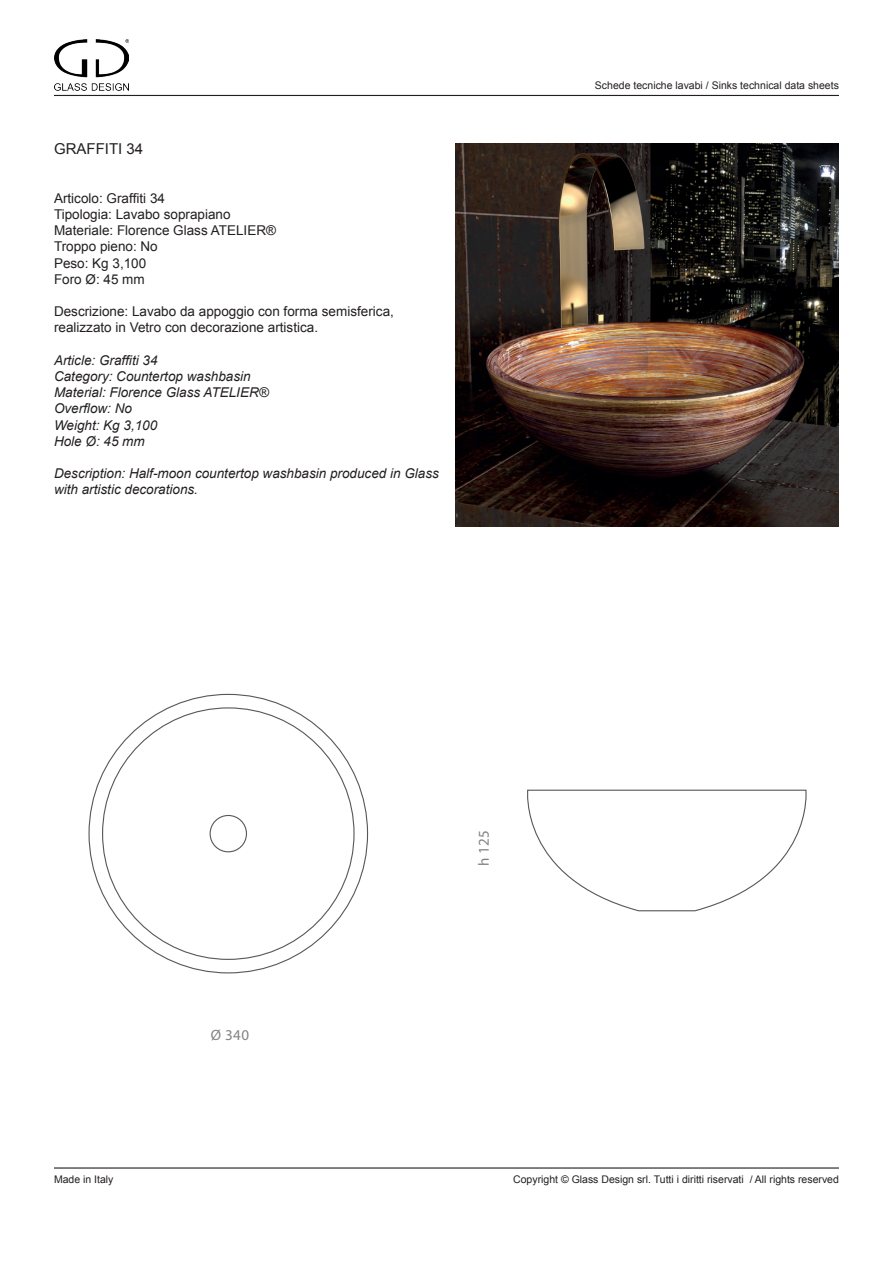
<style>
.page{position:relative;width:893px;height:1263px;background:#fff}
.page>*{position:absolute;margin:0;border:0;box-sizing:border-box;transform-origin:0 0}
.t1{font:15px "Arial";color:#231f20}
.t2{font:15px "Myriad Pro";letter-spacing:.025em;color:#808285}
.t3{font:13.5px/16.2px "Arial";color:#231f20}
.t4{font:italic 13.5px/16.2px "Arial";color:#231f20}
.t5{font:10.5px "Arial";color:#231f20}
</style>
<div class="page">
<img style="left:54px;top:39px;width:75px;height:52px">
<hr style="left:54px;top:95px;width:785px;height:1px;background:#231f20">
<hr style="left:54px;top:1167px;width:785px;height:1px;background:#231f20">
<img style="left:455px;top:143px;width:384px;height:383px">
<svg style="left:527px;top:789px;width:280px;height:123px"></svg>
<div style="left:210px;top:815px;width:37px;height:37px;border:1px solid #57585a;border-radius:50%"></div>
<p class="t1" style="left:54px;top:139px;width:91px">GRAFFITI 34</p>
<p class="t3" style="left:54px;top:190px;width:113px">Articolo: Graffiti 34</p>
<p class="t3" style="left:54px;top:206px;width:178px">Tipologia: Lavabo soprapiano</p>
<p class="t3" style="left:54px;top:223px;width:224px">Materiale: Florence Glass ATELIER®</p>
<p class="t3" style="left:54px;top:239px;width:105px">Troppo pieno: No</p>
<p class="t3" style="left:54px;top:255px;width:94px">Peso: Kg 3,100</p>
<p class="t3" style="left:54px;top:271px;width:92px">Foro Ø: 45 mm</p>
<p class="t3" style="left:54px;top:304px;width:341px">Descrizione: Lavabo da appoggio con forma semisferica, realizzato in Vetro con decorazione artistica.</p>
<p class="t4" style="left:54px;top:352px;width:105px">Article: Graffiti 34</p>
<p class="t4" style="left:54px;top:368px;width:198px">Category: Countertop washbasin</p>
<p class="t4" style="left:54px;top:385px;width:216px">Material: Florence Glass ATELIER®</p>
<p class="t4" style="left:54px;top:401px;width:80px">Overflow: No</p>
<p class="t4" style="left:54px;top:417px;width:105px">Weight: Kg 3,100</p>
<p class="t4" style="left:54px;top:433px;width:92px">Hole Ø: 45 mm</p>
<p class="t4" style="left:54px;top:466px;width:386px">Description: Half-moon countertop washbasin produced in Glass with artistic decorations.</p>
<p class="t5" style="left:595px;top:79px;width:245px">Schede tecniche lavabi / Sinks technical data sheets</p>
<p class="t2" style="left:211px;top:1025px;width:40px">Ø 340</p>
<p class="t2" style="left:475px;top:866px;width:38px;rotate:-90deg">h 125</p>
<p class="t5" style="left:54px;top:1173px;width:61px">Made in Italy</p>
<p class="t5" style="left:513px;top:1173px;width:327px">Copyright © Glass Design srl. Tutti i diritti riservati / All rights reserved</p>
</div>
